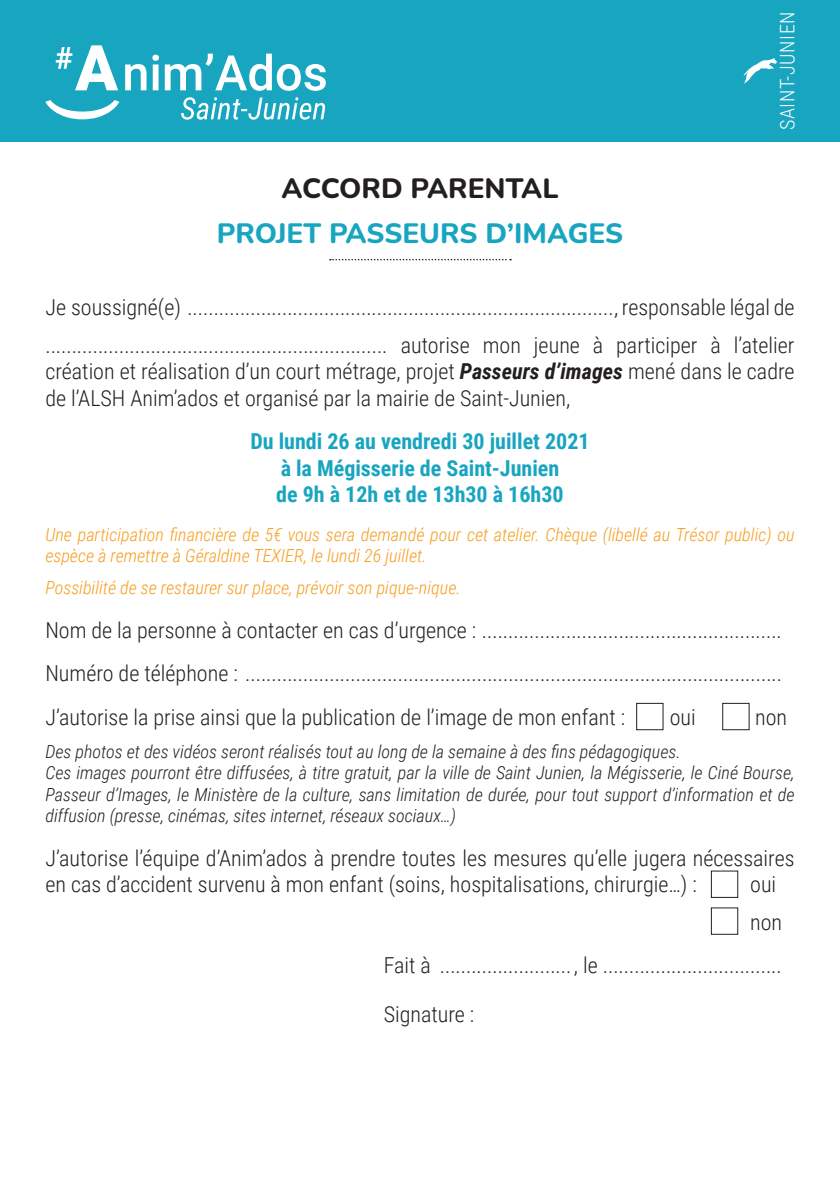
<style>
.page{position:relative;width:840px;height:1191px;background:#fff}
.page>*{position:absolute;margin:0;border:0;box-sizing:border-box;transform-origin:0 0}
.t1{font:800 28px "Nunito";color:#18a5c0}
.t2{font:800 28px "Nunito";color:#231f20}
.t3{font:300 22px/26.4px "Roboto Condensed";color:#231f20;text-align:justify}
.t4{font:700 22px "Roboto Condensed";color:#18a5c0}
.t5{font:300 20px "Roboto Condensed";letter-spacing:.035em;color:#fff}
.t6{font:italic 300 18px/21.6px "Roboto Condensed";color:#231f20;text-align:justify}
.t7{font:italic 300 18px/21.6px "Roboto Condensed";color:#f89c1c}
.s1{font-weight:700;font-style:italic}
</style>
<div class="page">
<div style="left:0;top:0;width:839px;height:142px;background:#18a5c0"></div>
<svg style="left:330px;top:259px;width:180px;height:1px"></svg>
<div style="left:635px;top:703px;width:28px;height:27px;border:1px solid #231f20"></div>
<div style="left:721px;top:703px;width:28px;height:27px;border:1px solid #231f20"></div>
<div style="left:710px;top:870px;width:27px;height:28px;border:1px solid #231f20"></div>
<svg style="left:743px;top:58px;width:33px;height:26px"></svg>
<svg style="left:125px;top:64px;width:21px;height:26px"></svg>
<svg style="left:152px;top:55px;width:7px;height:35px"></svg>
<svg style="left:165px;top:54px;width:160px;height:37px"></svg>
<svg style="left:181px;top:97px;width:144px;height:23px"></svg>
<svg style="left:45px;top:100px;width:74px;height:19px"></svg>
<svg style="left:56px;top:45px;width:62px;height:45px"></svg>
<p class="t2" style="left:281px;top:169px;width:278px">ACCORD PARENTAL</p>
<p class="t1" style="left:217px;top:214px;width:407px">PROJET PASSEURS D’IMAGES</p>
<p class="t5" style="left:773px;top:130px;width:120px;rotate:-90deg">SAINT-JUNIEN</p>
<p class="t3" style="left:45px;top:293px;width:750px">Je soussigné(e) ................................................................................., responsable légal de</p>
<p class="t3" style="left:45px;top:331px;width:750px">................................................................. autorise mon jeune à participer à l’atelier création et réalisation d’un court métrage, projet <span class="s1">Passeurs d’images</span> mené dans le cadre de l’ALSH Anim’ados et organisé par la mairie de Saint-Junien,</p>
<p class="t4" style="left:250px;top:426px;width:340px">Du lundi 26 au vendredi 30 juillet 2021</p>
<p class="t4" style="left:280px;top:452px;width:280px">à la Mégisserie de Saint-Junien</p>
<p class="t4" style="left:276px;top:479px;width:289px">de 9h à 12h et de 13h30 à 16h30</p>
<p class="t7" style="left:45px;top:523px;width:750px">Une participation financière de 5€ vous sera demandé pour cet atelier. Chèque (libellé au Trésor public) ou espèce à remettre à Géraldine TEXIER, le lundi 26 juillet.</p>
<p class="t7" style="left:45px;top:576px;width:416px">Possibilité de se restaurer sur place, prévoir son pique-nique.</p>
<p class="t3" style="left:45px;top:616px;width:737px">Nom de la personne à contacter en cas d’urgence : .........................................................</p>
<p class="t3" style="left:45px;top:659px;width:737px">Numéro de téléphone : ......................................................................................................</p>
<p class="t3" style="left:45px;top:702px;width:581px">J’autorise la prise ainsi que la publication de l’image de mon enfant :</p>
<p class="t3" style="left:669px;top:702px;width:28px">oui</p>
<p class="t3" style="left:754px;top:702px;width:33px">non</p>
<p class="t6" style="left:45px;top:739px;width:636px">Des photos et des vidéos seront réalisés tout au long de la semaine à des fins pédagogiques.</p>
<p class="t6" style="left:45px;top:761px;width:750px">Ces images pourront être diffusées, à titre gratuit, par la ville de Saint Junien, la Mégisserie, le Ciné Bourse, Passeur d’Images, le Ministère de la culture, sans limitation de durée, pour tout support d’information et de diffusion (presse, cinémas, sites internet, réseaux sociaux…)</p>
<p class="t3" style="left:45px;top:844px;width:750px">J’autorise l’équipe d’Anim’ados à prendre toutes les mesures qu’elle jugera nécessaires en cas d’accident survenu à mon enfant (soins, hospitalisations, chirurgie…) :</p>
<p class="t3" style="left:749px;top:870px;width:28px">oui</p>
<p class="t3" style="left:749px;top:908px;width:33px">non</p>
<p class="t3" style="left:383px;top:951px;width:399px">Fait à ........................., le ..................................</p>
<p class="t3" style="left:383px;top:1000px;width:92px">Signature :</p>
</div>
